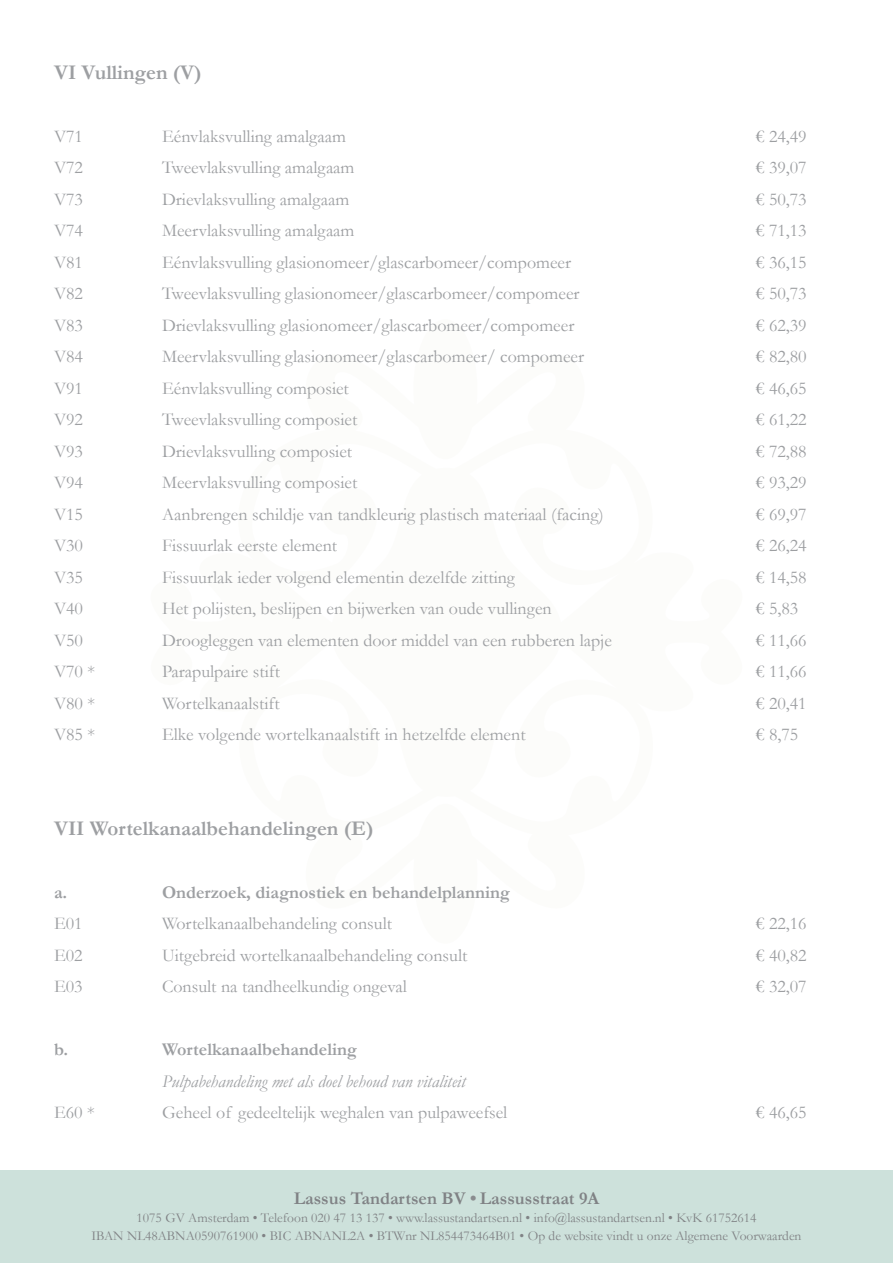
<style>
.page{position:relative;width:893px;height:1263px;background:#fff}
.page>*{position:absolute;margin:0;border:0;box-sizing:border-box;transform-origin:0 0}
.t1{font:700 21px "Garamond";color:#9d9fa2}
.t2{font:18px "Garamond";color:#9d9fa2}
.t3{font:700 18px "Garamond";color:#9d9fa2}
.t4{font:italic 18px "Garamond";color:#9d9fa2}
.t5{font:700 18px "Garamond";color:#808285}
.t6{font:13.5px/18px "Garamond";color:#808285;text-align:center}
.s1{color:#8a8c8f}
</style>
<div class="page">
<div style="left:0;top:1171px;width:893px;height:92px;background:#cde1db"></div>
<p class="t1" style="left:54px;top:59px;width:149px">VI Vullingen (V)</p>
<p class="t2" style="left:54px;top:125px;width:31px">V71</p>
<p class="t2" style="left:162px;top:125px;width:186px">Eénvlaksvulling amalgaam</p>
<p class="t2" style="left:756px;top:125px;width:52px">€ 24,49</p>
<p class="t2" style="left:54px;top:157px;width:31px">V72</p>
<p class="t2" style="left:162px;top:157px;width:194px">Tweevlaksvulling amalgaam</p>
<p class="t2" style="left:756px;top:157px;width:52px">€ 39,07</p>
<p class="t2" style="left:54px;top:188px;width:31px">V73</p>
<p class="t2" style="left:162px;top:188px;width:189px">Drievlaksvulling amalgaam</p>
<p class="t2" style="left:756px;top:188px;width:52px">€ 50,73</p>
<p class="t2" style="left:54px;top:220px;width:31px">V74</p>
<p class="t2" style="left:162px;top:220px;width:194px">Meervlaksvulling amalgaam</p>
<p class="t2" style="left:756px;top:220px;width:52px">€ 71,13</p>
<p class="t2" style="left:54px;top:251px;width:31px">V81</p>
<p class="t2" style="left:162px;top:251px;width:411px">Eénvlaksvulling glasionomeer/glascarbomeer/compomeer</p>
<p class="t2" style="left:756px;top:251px;width:52px">€ 36,15</p>
<p class="t2" style="left:54px;top:283px;width:31px">V82</p>
<p class="t2" style="left:162px;top:283px;width:419px">Tweevlaksvulling glasionomeer/glascarbomeer/compomeer</p>
<p class="t2" style="left:756px;top:283px;width:52px">€ 50,73</p>
<p class="t2" style="left:54px;top:314px;width:31px">V83</p>
<p class="t2" style="left:162px;top:314px;width:414px">Drievlaksvulling glasionomeer/glascarbomeer/compomeer</p>
<p class="t2" style="left:756px;top:314px;width:52px">€ 62,39</p>
<p class="t2" style="left:54px;top:346px;width:31px">V84</p>
<p class="t2" style="left:162px;top:346px;width:423px">Meervlaksvulling glasionomeer/glascarbomeer/ compomeer</p>
<p class="t2" style="left:756px;top:346px;width:52px">€ 82,80</p>
<p class="t2" style="left:54px;top:377px;width:31px">V91</p>
<p class="t2" style="left:162px;top:377px;width:188px">Eénvlaksvulling composiet</p>
<p class="t2" style="left:756px;top:377px;width:52px">€ 46,65</p>
<p class="t2" style="left:54px;top:409px;width:31px">V92</p>
<p class="t2" style="left:162px;top:409px;width:197px">Tweevlaksvulling composiet</p>
<p class="t2" style="left:756px;top:409px;width:52px">€ 61,22</p>
<p class="t2" style="left:54px;top:440px;width:31px">V93</p>
<p class="t2" style="left:162px;top:440px;width:192px">Drievlaksvulling composiet</p>
<p class="t2" style="left:756px;top:440px;width:52px">€ 72,88</p>
<p class="t2" style="left:54px;top:472px;width:31px">V94</p>
<p class="t2" style="left:162px;top:472px;width:197px">Meervlaksvulling composiet</p>
<p class="t2" style="left:756px;top:472px;width:52px">€ 93,29</p>
<p class="t2" style="left:54px;top:503px;width:31px">V15</p>
<p class="t2" style="left:162px;top:503px;width:443px">Aanbrengen schildje van tandkleurig plastisch materiaal (facing)</p>
<p class="t2" style="left:756px;top:503px;width:52px">€ 69,97</p>
<p class="t2" style="left:54px;top:535px;width:31px">V30</p>
<p class="t2" style="left:162px;top:535px;width:177px">Fissuurlak eerste element</p>
<p class="t2" style="left:756px;top:535px;width:52px">€ 26,24</p>
<p class="t2" style="left:54px;top:566px;width:31px">V35</p>
<p class="t2" style="left:162px;top:566px;width:355px">Fissuurlak ieder volgend elementin dezelfde zitting</p>
<p class="t2" style="left:756px;top:566px;width:52px">€ 14,58</p>
<p class="t2" style="left:54px;top:598px;width:31px">V40</p>
<p class="t2" style="left:162px;top:598px;width:391px">Het polijsten, beslijpen en bijwerken van oude vullingen</p>
<p class="t2" style="left:756px;top:598px;width:44px">€ 5,83</p>
<p class="t2" style="left:54px;top:629px;width:31px">V50</p>
<p class="t2" style="left:162px;top:629px;width:451px">Droogleggen van elementen door middel van een rubberen lapje</p>
<p class="t2" style="left:756px;top:629px;width:52px">€ 11,66</p>
<p class="t2" style="left:54px;top:661px;width:43px">V70 *</p>
<p class="t2" style="left:162px;top:661px;width:119px">Parapulpaire stift</p>
<p class="t2" style="left:756px;top:661px;width:52px">€ 11,66</p>
<p class="t2" style="left:54px;top:692px;width:43px">V80 *</p>
<p class="t2" style="left:162px;top:692px;width:119px">Wortelkanaalstift</p>
<p class="t2" style="left:756px;top:692px;width:52px">€ 20,41</p>
<p class="t2" style="left:54px;top:724px;width:43px">V85 *</p>
<p class="t2" style="left:162px;top:724px;width:365px">Elke volgende wortelkanaalstift in hetzelfde element</p>
<p class="t2" style="left:756px;top:724px;width:44px">€ 8,75</p>
<p class="t1" style="left:54px;top:815px;width:321px">VII Wortelkanaalbehandelingen (E)</p>
<p class="t3" style="left:54px;top:881px;width:15px">a.</p>
<p class="t3" style="left:162px;top:881px;width:349px">Onderzoek, diagnostiek en behandelplanning</p>
<p class="t2" style="left:54px;top:913px;width:30px">E01</p>
<p class="t2" style="left:162px;top:913px;width:232px">Wortelkanaalbehandeling consult</p>
<p class="t2" style="left:756px;top:913px;width:52px">€ 22,16</p>
<p class="t2" style="left:54px;top:944px;width:30px">E02</p>
<p class="t2" style="left:162px;top:944px;width:307px">Uitgebreid wortelkanaalbehandeling consult</p>
<p class="t2" style="left:756px;top:944px;width:52px">€ 40,82</p>
<p class="t2" style="left:54px;top:976px;width:30px">E03</p>
<p class="t2" style="left:162px;top:976px;width:246px">Consult na tandheelkundig ongeval</p>
<p class="t2" style="left:756px;top:976px;width:52px">€ 32,07</p>
<p class="t3" style="left:54px;top:1039px;width:16px">b.</p>
<p class="t3" style="left:162px;top:1039px;width:196px">Wortelkanaalbehandeling</p>
<p class="t4" style="left:162px;top:1070px;width:305px">Pulpabehandeling met als doel behoud van vitaliteit</p>
<p class="t2" style="left:54px;top:1102px;width:42px">E60 *</p>
<p class="t2" style="left:162px;top:1102px;width:347px">Geheel of gedeeltelijk weghalen van pulpaweefsel</p>
<p class="t2" style="left:756px;top:1102px;width:52px">€ 46,65</p>
<p class="t5" style="left:294px;top:1187px;width:307px">Lassus Tandartsen BV <span class="s1">•</span> Lassusstraat 9A</p>
<p class="t6" style="left:91px;top:1208px;width:712px">1075 GV Amsterdam • Telefoon 020 47 13 137 • www.lassustandartsen.nl • info@lassustandartsen.nl • KvK 61752614<br>IBAN NL48ABNA0590761900 • BIC ABNANL2A • BTWnr NL854473464B01 • Op de website vindt u onze Algemene Voorwaarden</p>
</div>
